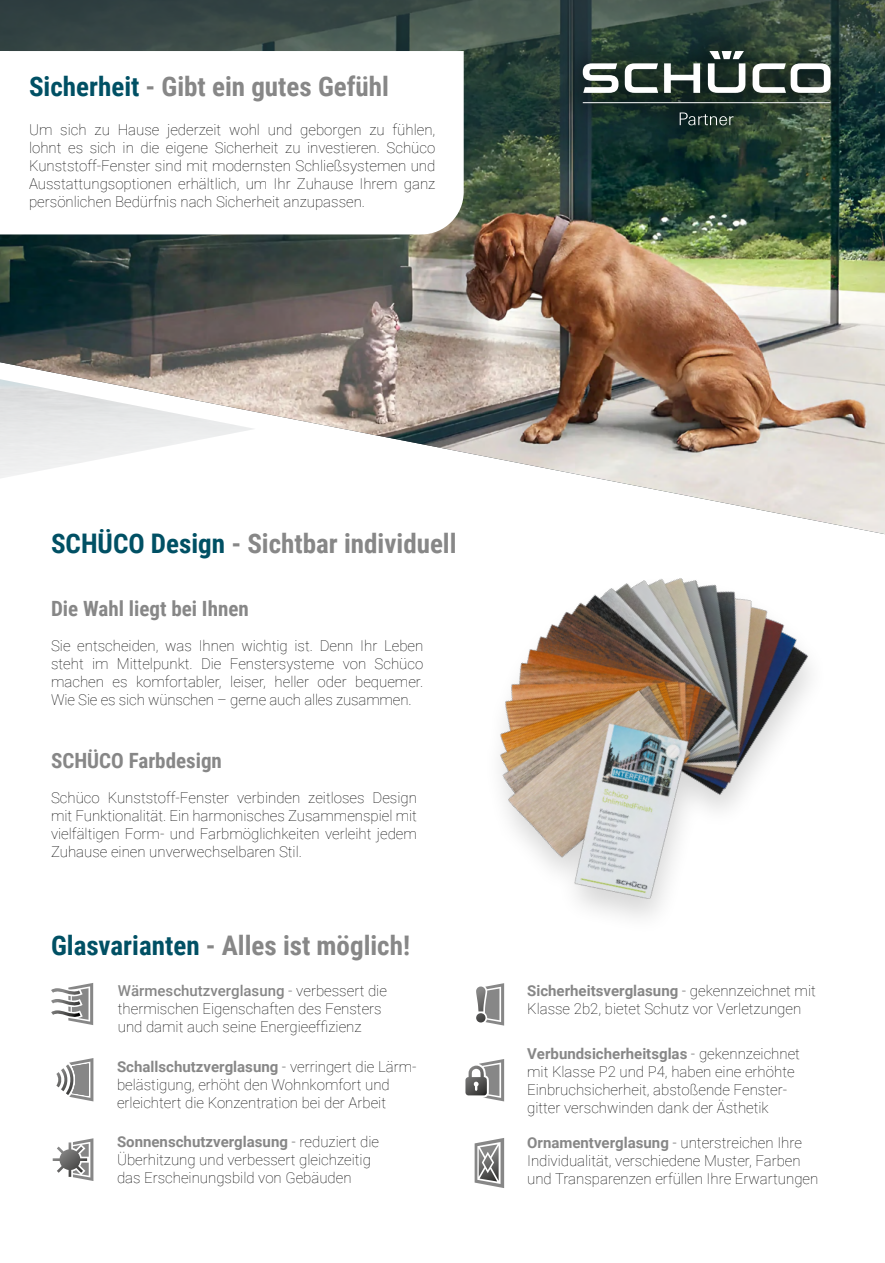
<style>
.page{position:relative;width:885px;height:1263px;background:#fff}
.page>*{position:absolute;margin:0;border:0;box-sizing:border-box;transform-origin:0 0}
.t1{font:700 27px "Roboto Condensed";color:#878787}
.t2{font:700 21px "Roboto Condensed";color:#878787}
.t3{font:100 15px/18px "Roboto";color:#000}
.s1{color:#005064}
.s2{font-weight:500;color:#878787}
.s3{font-weight:700;color:#878787}
</style>
<div class="page">
<img style="left:0;top:0;width:884px;height:478px">
<img style="left:382px;top:459px;width:502px;height:459px">
<div style="left:556px;top:23px;width:301px;height:129px;background:#000;opacity:.42"></div>
<svg style="left:679px;top:113px;width:54px;height:12px"></svg>
<hr style="left:582px;top:102px;width:248px;height:1px;background:#fff">
<svg style="left:582px;top:63px;width:36px;height:30px"></svg>
<svg style="left:624px;top:63px;width:34px;height:30px"></svg>
<svg style="left:664px;top:63px;width:36px;height:30px"></svg>
<svg style="left:752px;top:63px;width:78px;height:30px"></svg>
<svg style="left:707px;top:51px;width:38px;height:42px"></svg>
<svg style="left:51px;top:983px;width:42px;height:42px"></svg>
<svg style="left:66px;top:1058px;width:27px;height:43px"></svg>
<svg style="left:61px;top:1068px;width:8px;height:23px"></svg>
<svg style="left:56px;top:1072px;width:6px;height:15px"></svg>
<svg style="left:53px;top:1138px;width:40px;height:43px"></svg>
<svg style="left:476px;top:983px;width:28px;height:42px"></svg>
<svg style="left:465px;top:1059px;width:39px;height:42px"></svg>
<svg style="left:474px;top:1138px;width:30px;height:50px"></svg>
<svg style="left:0;top:51px;width:463px;height:183px"></svg>
<div style="left:0;top:51px;width:8px;height:79px;background:#fff"></div>
<h1 class="t1" style="left:29px;top:67px;width:361px"><span class="s1">Sicherheit</span> - Gibt ein gutes Gefühl</h1>
<p class="t3" style="left:29px;top:120px;width:408px;text-align:justify">Um sich zu Hause jederzeit wohl und geborgen zu fühlen, lohnt es sich in die eigene Sicherheit zu investieren. Schüco Kunststoff-Fenster sind mit modernsten Schließsystemen und Ausstattungsoptionen erhältlich, um Ihr Zuhause Ihrem ganz persönlichen Bedürfnis nach Sicherheit anzupassen.</p>
<h1 class="t1" style="left:51px;top:524px;width:407px"><span class="s1">SCHÜCO Design</span> - Sichtbar individuell</h1>
<h2 class="t2" style="left:51px;top:594px;width:199px">Die Wahl liegt bei Ihnen</h2>
<p class="t3" style="left:51px;top:636px;width:374px;text-align:justify">Sie entscheiden, was Ihnen wichtig ist. Denn Ihr Leben steht im Mittelpunkt. Die Fenstersysteme von Schüco machen es komfortabler, leiser, heller oder bequemer.<br>Wie Sie es sich wünschen – gerne auch alles zusammen.</p>
<h2 class="t2" style="left:51px;top:746px;width:172px">SCHÜCO Farbdesign</h2>
<p class="t3" style="left:51px;top:788px;width:367px;text-align:justify">Schüco Kunststoff-Fenster verbinden zeitloses Design mit Funktionalität. Ein harmonisches Zusammenspiel mit vielfältigen Form- und Farbmöglichkeiten verleiht jedem Zuhause einen unverwechselbaren Stil.</p>
<h1 class="t1" style="left:51px;top:927px;width:360px"><span class="s1">Glasvarianten</span> - Alles ist möglich!</h1>
<p class="t3" style="left:118px;top:981px;width:270px"><span class="s2">Wärmeschutzverglasung</span> - verbessert die thermischen Eigenschaften des Fensters und damit auch seine Energieeffizienz</p>
<p class="t3" style="left:527px;top:981px;width:290px"><span class="s3">Sicherheitsverglasung</span> - gekennzeichnet mit<br>Klasse 2b2, bietet Schutz vor Verletzungen</p>
<p class="t3" style="left:527px;top:1044px;width:274px"><span class="s3">Verbundsicherheitsglas</span> - gekennzeichnet mit Klasse P2 und P4, haben eine erhöhte Einbruchsicherheit, abstoßende Fenster&shy;gitter verschwinden dank der Ästhetik</p>
<p class="t3" style="left:527px;top:1133px;width:293px"><span class="s3">Ornamentverglasung</span> - unterstreichen Ihre<br>Individualität, verschiedene Muster, Farben und Transparenzen erfüllen Ihre Erwartungen</p>
<p class="t3" style="left:117px;top:1057px;width:301px"><span class="s3">Schallschutzverglasung</span> - verringert die Lärm&shy;belästigung, erhöht den Wohnkomfort und erleichtert die Konzentration bei der Arbeit</p>
<p class="t3" style="left:117px;top:1132px;width:263px"><span class="s3">Sonnenschutzverglasung</span> - reduziert die<br>Überhitzung und verbessert gleichzeitig das Erscheinungsbild von Gebäuden</p>
</div>
